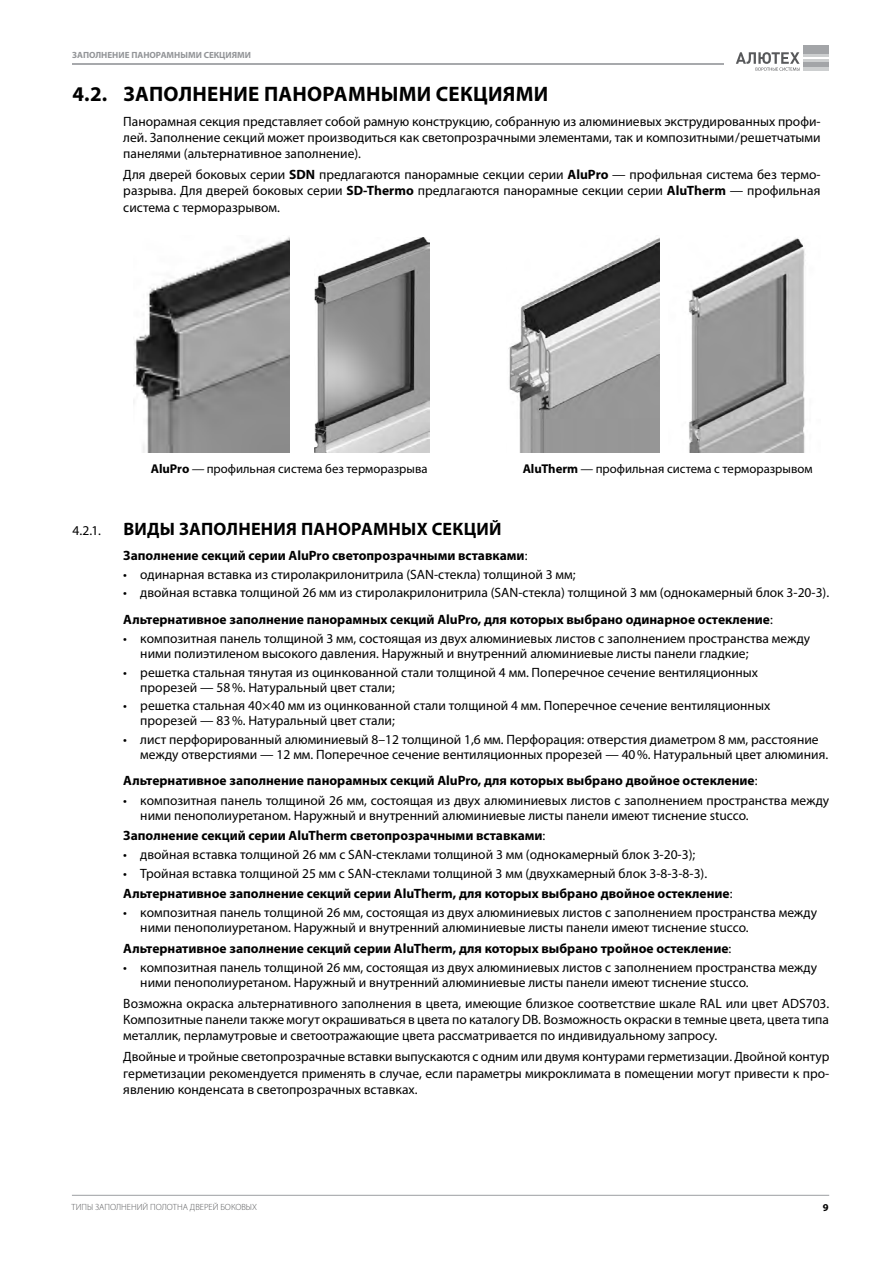
<style>
.page{position:relative;width:893px;height:1263px;background:#fff}
.page>*{position:absolute;margin:0;border:0;box-sizing:border-box;transform-origin:0 0}
.t1{font:700 21px "Myriad Pro";letter-spacing:.01em;color:#000}
.t2{font:700 18px "Myriad Pro";letter-spacing:.01em;color:#000}
.t3{font:13.5px/16.2px "Myriad Pro";color:#000}
.t4{font:700 13.5px "Myriad Pro";color:#000}
.t5{font:12.75px "Myriad Pro";color:#000}
.t6{font:700 10.5px "Myriad Pro";color:#000}
.t7{font:300 9px "Myriad Pro";color:#58595b}
.t8{font:700 9px "Myriad Pro";color:#939598}
.s1{font-weight:700}
.s2{font-style:italic}
.s3{font-weight:400}
</style>
<div class="page">
<svg style="left:72px;top:1194px;width:190px;height:1px"></svg>
<svg style="left:72px;top:64px;width:181px;height:1px"></svg>
<hr style="left:72px;top:1195px;width:757px;height:1px;background:#a7a9ac">
<hr style="left:72px;top:63px;width:652px;height:1px;background:#a7a9ac">
<svg style="left:736px;top:52px;width:64px;height:19px"></svg>
<div style="left:804px;top:45px;width:25px;height:9px;background:#a3a5a8"></div>
<div style="left:804px;top:62px;width:25px;height:5px;background:#a3a5a8"></div>
<hr style="left:804px;top:67px;width:25px;height:4px;background:#cdcfd0">
<hr style="left:804px;top:54px;width:25px;height:3px;background:#cdcfd0">
<hr style="left:804px;top:60px;width:25px;height:2px;background:#cdcfd0">
<img style="left:135px;top:237px;width:154px;height:216px">
<img style="left:315px;top:238px;width:114px;height:215px">
<img style="left:508px;top:238px;width:151px;height:215px">
<img style="left:689px;top:238px;width:117px;height:215px">
<p class="t8" style="left:72px;top:49px;width:180px">ЗАПОЛНЕНИЕ ПАНОРАМНЫМИ СЕКЦИЯМИ</p>
<h1 class="t1" style="left:72px;top:80px;width:477px">4.2. ЗАПОЛНЕНИЕ ПАНОРАМНЫМИ СЕКЦИЯМИ</h1>
<p class="t3" style="left:123px;top:113px;width:699px;text-align:justify">Панорамная секция представляет собой рамную конструкцию, собранную из алюминиевых экструдированных профи&shy;лей. Заполнение секций может производиться как светопрозрачными элементами, так и композитными/решетчатыми панелями (альтернативное заполнение).</p>
<p class="t3" style="left:123px;top:166px;width:699px;text-align:justify">Для дверей боковых серии <span class="s1">SDN</span> предлагаются панорамные секции серии <span class="s1">AluPro</span> — профильная система без термо&shy;разрыва. Для дверей боковых серии <span class="s1">SD-Thermo</span> предлагаются панорамные секции серии <span class="s1">AluTherm</span> — профильная система с терморазрывом.</p>
<p class="t5" style="left:151px;top:461px;width:278px"><span class="s1">AluPro</span> <span class="s2">—</span> профильная система без терморазрыва</p>
<p class="t5" style="left:523px;top:461px;width:291px"><span class="s1">AluTherm</span> <span class="s2">—</span> профильная система с терморазрывом</p>
<p class="t3" style="left:72px;top:522px;width:30px">4.2.1.</p>
<h2 class="t2" style="left:123px;top:517px;width:380px">ВИДЫ ЗАПОЛНЕНИЯ ПАНОРАМНЫХ СЕКЦИЙ</h2>
<p class="t4" style="left:123px;top:546px;width:406px">Заполнение секций серии AluPro светопрозрачными вставками<span class="s3">:</span></p>
<p class="t3" style="left:123px;top:566px;width:454px">• одинарная вставка из стиролакрилонитрила (SAN-стекла) толщиной 3 мм;</p>
<p class="t3" style="left:123px;top:579px;width:707px;line-height:26.8px">• двойная вставка толщиной 26 мм из стиролакрилонитрила (SAN-стекла) толщиной 3 мм (однокамерный блок 3-20-3).<br><span class="s1">Альтернативное заполнение панорамных секций AluPro, для которых выбрано одинарное остекление</span>:</p>
<p class="t3" style="left:140px;top:631px;width:671px;line-height:15px;text-indent:-17px">• композитная панель толщиной 3 мм, состоящая из двух алюминиевых листов с заполнением пространства между ними полиэтиленом высокого давления. Наружный и внутренний алюминиевые листы панели гладкие;</p>
<p class="t3" style="left:140px;top:664px;width:619px;line-height:15px;text-indent:-17px">• решетка стальная тянутая из оцинкованной стали толщиной 4 мм. Поперечное сечение вентиляционных прорезей — 58%. Натуральный цвет стали;</p>
<p class="t3" style="left:140px;top:698px;width:631px;line-height:15px;text-indent:-17px">• решетка стальная 40×40 мм из оцинкованной стали толщиной 4 мм. Поперечное сечение вентиляционных прорезей — 83%. Натуральный цвет стали;</p>
<p class="t3" style="left:140px;top:731px;width:689px;line-height:15px;text-indent:-17px">• лист перфорированный алюминиевый 8–12 толщиной 1,6 мм. Перфорация: отверстия диаметром 8 мм, расстояние между отверстиями — 12 мм. Поперечное сечение вентиляционных прорезей — 40%. Натуральный цвет алюминия.</p>
<p class="t4" style="left:123px;top:772px;width:636px">Альтернативное заполнение панорамных секций AluPro, для которых выбрано двойное остекление<span class="s3">:</span></p>
<p class="t3" style="left:140px;top:792px;width:690px;line-height:15px;text-indent:-17px">• композитная панель толщиной 26 мм, состоящая из двух алюминиевых листов с заполнением пространства между ними пенополиуретаном. Наружный и внутренний алюминиевые листы панели имеют тиснение stucco.</p>
<p class="t4" style="left:123px;top:827px;width:424px">Заполнение секций серии AluTherm светопрозрачными вставками<span class="s3">:</span></p>
<p class="t3" style="left:123px;top:846px;width:573px">• двойная вставка толщиной 26 мм с SAN-стеклами толщиной 3 мм (однокамерный блок 3-20-3);</p>
<p class="t3" style="left:123px;top:863px;width:611px;line-height:20.4px">• Тройная вставка толщиной 25 мм с SAN-стеклами толщиной 3 мм (двухкамерный блок 3-8-3-8-3).<br><span class="s1">Альтернативное заполнение секций серии AluTherm, для которых выбрано двойное остекление</span>:</p>
<p class="t3" style="left:140px;top:905px;width:678px;line-height:15px;text-indent:-17px">• композитная панель толщиной 26 мм, состоящая из двух алюминиевых листов с заполнением пространства между ними пенополиуретаном. Наружный и внутренний алюминиевые листы панели имеют тиснение stucco.</p>
<p class="t4" style="left:123px;top:939px;width:609px">Альтернативное заполнение секций серии AluTherm, для которых выбрано тройное остекление<span class="s3">:</span></p>
<p class="t3" style="left:140px;top:960px;width:678px;line-height:15px;text-indent:-17px">• композитная панель толщиной 26 мм, состоящая из двух алюминиевых листов с заполнением пространства между ними пенополиуретаном. Наружный и внутренний алюминиевые листы панели имеют тиснение stucco.</p>
<p class="t3" style="left:123px;top:995px;width:707px;text-align:justify">Возможна окраска альтернативного заполнения в цвета, имеющие близкое соответствие шкале RAL или цвет ADS703.<br>Композитные панели также могут окрашиваться в цвета по каталогу DB. Возможность окраски в темные цвета, цвета типа металлик, перламутровые и светоотражающие цвета рассматривается по индивидуальному запросу.</p>
<p class="t3" style="left:123px;top:1048px;width:708px;text-align:justify">Двойные и тройные светопрозрачные вставки выпускаются с одним или двумя контурами герметизации. Двойной контур герметизации рекомендуется применять в случае, если параметры микроклимата в помещении могут привести к про&shy;явлению конденсата в светопрозрачных вставках.</p>
<p class="t7" style="left:72px;top:1202px;width:187px">ТИПЫ ЗАПОЛНЕНИЙ ПОЛОТНА ДВЕРЕЙ БОКОВЫХ</p>
<p class="t6" style="left:823px;top:1201px;width:7px">9</p>
</div>
